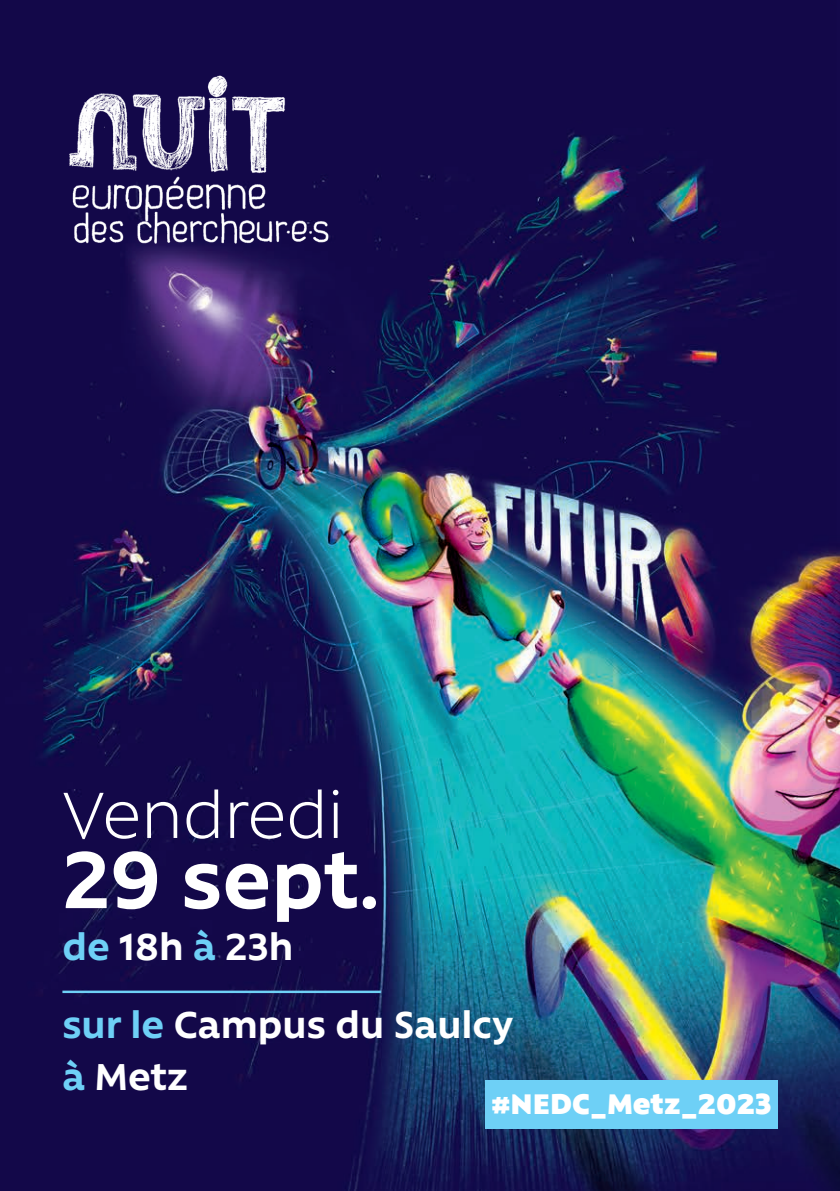
<style>
.page{position:relative;width:840px;height:1191px;background:#fff}
.page>*{position:absolute;margin:0;border:0;box-sizing:border-box;transform-origin:0 0}
.t1{font:700 92.2px "Rawson";color:#fff}
.t2{font:300 75px "Rawson";color:#fff}
.t3{font:700 43px "Rawson";color:#fff}
.t4{font:900 33px "Rawson";color:#fff}
.s1{color:#6ed0f6}
</style>
<div class="page">
<img style="left:0;top:0;width:839px;height:1191px">
<img style="left:62px;top:62px;width:279px;height:188px">
<hr style="left:62px;top:990px;width:318px;height:3px;background:#6ed0f6">
<div style="left:485px;top:1080px;width:292px;height:48px;background:#6ed0f6"></div>
<p class="t2" style="left:62px;top:774px;width:282px">Vendredi</p>
<p class="t1" style="left:62px;top:826px;width:319px">29 sept.</p>
<p class="t3" style="left:62px;top:921px;width:232px"><span class="s1">de</span> 18h <span class="s1">à</span> 23h</p>
<p class="t3" style="left:62px;top:1000px;width:452px"><span class="s1">sur le</span> Campus du Saulcy</p>
<p class="t3" style="left:62px;top:1052px;width:127px"><span class="s1">à</span> Metz</p>
<p class="t4" style="left:491px;top:1084px;width:282px">#NEDC_Metz_2023</p>
</div>
